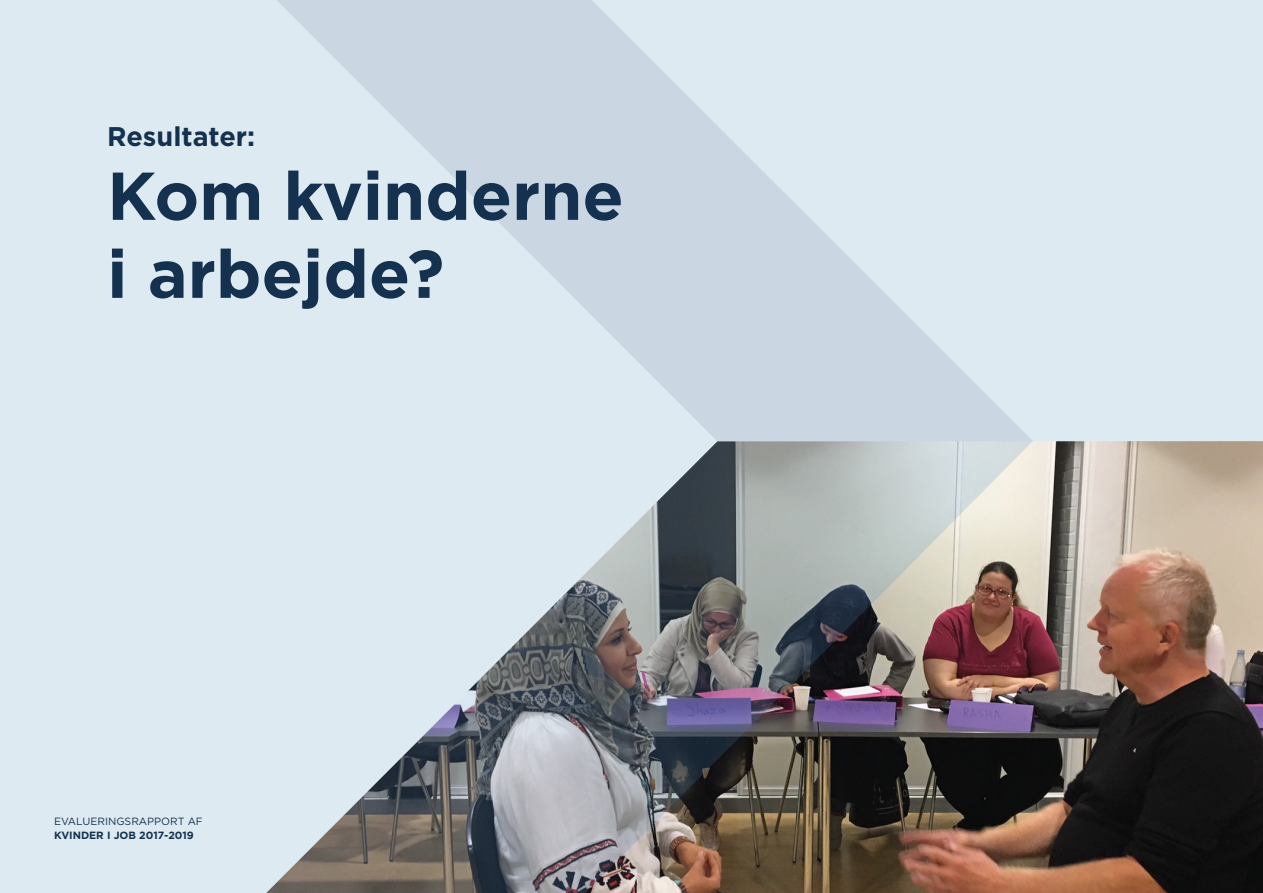
<style>
.page{position:relative;width:1263px;height:893px;background:#deeaf2}
.page>*{position:absolute;margin:0;border:0;box-sizing:border-box;transform-origin:0 0}
.t1{font:700 67.5px/78px "Gotham";color:#14324f}
.t2{font:700 27px "Gotham";color:#14324f}
.t3{font:10.5px/13.5px "Gotham";color:#14324f}
.s1{font-weight:700}
</style>
<div class="page">
<img style="left:1033px;top:441px;width:230px;height:452px">
<svg style="left:277px;top:0;width:756px;height:441px"></svg>
<img style="left:266px;top:441px;width:767px;height:452px">
<p class="t2" style="left:107px;top:118px;width:150px">Resultater:</p>
<p class="t1" style="left:107px;top:157px;width:518px">Kom kvinderne i arbejde?</p>
<p class="t3" style="left:54px;top:815px;width:150px">EVALUERINGSRAPPORT AF<br><span class="s1">KVINDER I JOB 2017-2019</span></p>
</div>
